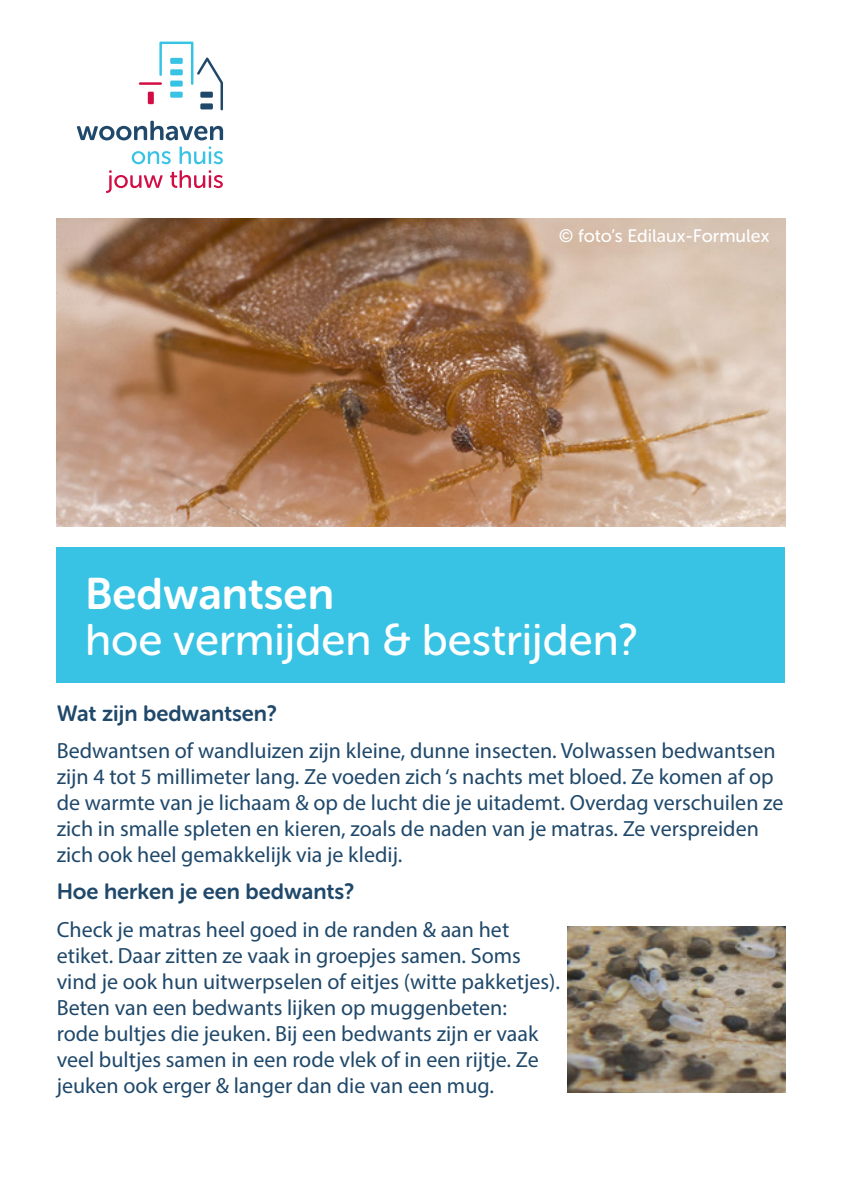
<style>
.page{position:relative;width:842px;height:1191px;background:#fff}
.page>*{position:absolute;margin:0;border:0;box-sizing:border-box;transform-origin:0 0}
.t1{font:44px/46px "Museo Sans Rounded 500";color:#fff}
.t2{font:22px/26px "Myriad Pro";color:#1f486a}
.t3{font:22px "Museo Sans Rounded 700";color:#1f486a}
.t4{font:18px "Museo Sans Rounded 500";color:#fff}
.s1{font-family:"Museo Sans Rounded 700"}
</style>
<div class="page">
<svg style="left:132px;top:151px;width:39px;height:13px"></svg>
<svg style="left:180px;top:146px;width:43px;height:18px"></svg>
<svg style="left:106px;top:170px;width:57px;height:23px"></svg>
<svg style="left:170px;top:170px;width:53px;height:18px"></svg>
<svg style="left:77px;top:121px;width:146px;height:19px"></svg>
<hr style="left:139px;top:82px;width:23px;height:3px;background:#d20d44">
<svg style="left:159px;top:42px;width:64px;height:68px"></svg>
<div style="left:170px;top:81px;width:13px;height:6px;background:#38c3e4"></div>
<div style="left:170px;top:69px;width:13px;height:6px;background:#38c3e4"></div>
<div style="left:170px;top:58px;width:13px;height:6px;background:#38c3e4"></div>
<div style="left:200px;top:92px;width:13px;height:6px;background:#1f486a"></div>
<div style="left:200px;top:103px;width:13px;height:6px;background:#1f486a"></div>
<div style="left:148px;top:92px;width:6px;height:12px;background:#d20d44"></div>
<div style="left:170px;top:92px;width:13px;height:6px;background:#38c3e4"></div>
<img style="left:57px;top:219px;width:728px;height:307px">
<div style="left:57px;top:547px;width:728px;height:136px;background:#38c3e4"></div>
<img style="left:567px;top:926px;width:218px;height:166px">
<p class="t4" style="left:559px;top:226px;width:212px">© foto’s Edilaux-Formulex</p>
<p class="t1" style="left:85px;top:571px;width:554px"><span class="s1">Bedwantsen<br></span>hoe vermijden &amp; bestrijden?</p>
<p class="t3" style="left:57px;top:701px;width:222px">Wat zijn bedwantsen?</p>
<p class="t2" style="left:57px;top:737px;width:728px">Bedwantsen of wandluizen zijn kleine, dunne insecten. Volwassen bedwantsen zijn 4 tot 5 millimeter lang. Ze voeden zich ‘s nachts met bloed. Ze komen af op de warmte van je lichaam &amp; op de lucht die je uitademt. Overdag verschuilen ze zich in smalle spleten en kieren, zoals de naden van je matras. Ze verspreiden zich ook heel gemakkelijk via je kledij.</p>
<p class="t3" style="left:57px;top:879px;width:299px">Hoe herken je een bedwants?</p>
<p class="t2" style="left:57px;top:916px;width:505px">Check je matras heel goed in de randen &amp; aan het etiket. Daar zitten ze vaak in groepjes samen. Soms vind je ook hun uitwerpselen of eitjes (witte pakketjes).<br>Beten van een bedwants lijken op muggenbeten:<br>rode bultjes die jeuken. Bij een bedwants zijn er vaak veel bultjes samen in een rode vlek of in een rijtje. Ze jeuken ook erger &amp; langer dan die van een mug.</p>
</div>
